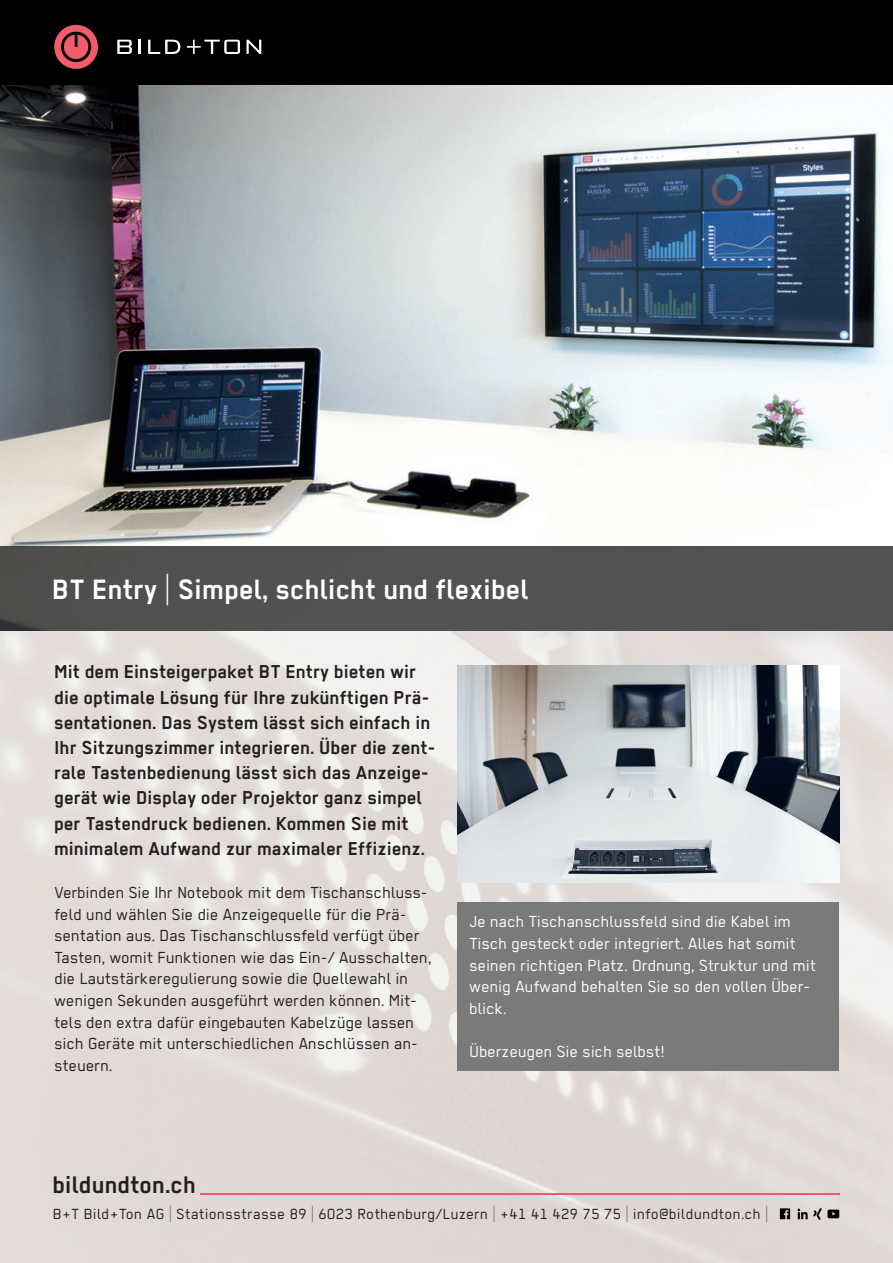
<style>
.page{position:relative;width:893px;height:1263px;background:#fff}
.page>*{position:absolute;margin:0;border:0;box-sizing:border-box;transform-origin:0 0}
.t1{font:700 31.5px "Regular";color:#fff}
.t2{font:700 27px "Regular";color:#231f20}
.t3{font:700 21px/25.2px "Regular";color:#231f20}
.t4{font:18px/21.6px "Regular";letter-spacing:.01em;color:#231f20}
.t5{font:18px/21.6px "Regular";letter-spacing:.01em;color:#fff}
.t6{font:16.5px "Regular";letter-spacing:.03em;color:#231f20}
</style>
<div class="page">
<img style="left:0;top:85px;width:893px;height:462px">
<div style="left:0;top:0;width:893px;height:85px;background:#000"></div>
<img style="left:0;top:547px;width:893px;height:716px">
<img style="left:777px;top:1222px;width:62px;height:1px">
<img style="left:458px;top:665px;width:381px;height:217px">
<img style="left:777px;top:1207px;width:62px;height:15px">
<div style="left:458px;top:902px;width:381px;height:169px;background:#7a7a7a"></div>
<svg style="left:117px;top:40px;width:15px;height:14px"></svg>
<hr style="left:138px;top:40px;width:3px;height:14px;background:#fff">
<svg style="left:148px;top:40px;width:32px;height:14px"></svg>
<svg style="left:187px;top:40px;width:53px;height:14px"></svg>
<svg style="left:246px;top:40px;width:15px;height:14px"></svg>
<svg style="left:54px;top:25px;width:44px;height:44px"></svg>
<div style="left:64px;top:35px;width:24px;height:24px;background:#f05c69;border-radius:12px"></div>
<div style="left:200px;top:1193px;width:639px;height:1px;border:1px solid #f05c69"></div>
<h1 class="t1" style="left:53px;top:572px;width:478px">BT Entry | Simpel, schlicht und flexibel</h1>
<p class="t3" style="left:54px;top:659px;width:383px">Mit dem Einsteigerpaket BT Entry bieten wir die optimale Lösung für Ihre zukünftigen Prä&shy;sentationen. Das System lässt sich einfach in Ihr Sitzungszimmer integrieren. Über die zent&shy;rale Tastenbedienung lässt sich das Anzeige&shy;gerät wie Display oder Projektor ganz simpel per Tastendruck bedienen. Kommen Sie mit minimalem Aufwand zur maximaler Effizienz.</p>
<p class="t4" style="left:54px;top:881px;width:379px">Verbinden Sie Ihr Notebook mit dem Tischanschluss&shy;feld und wählen Sie die Anzeigequelle für die Prä&shy;sentation aus. Das Tischanschlussfeld verfügt über Tasten, womit Funktionen wie das Ein-/ Ausschalten, die Lautstärkeregulierung sowie die Quellewahl in wenigen Sekunden ausgeführt werden können. Mit&shy;tels den extra dafür eingebauten Kabelzüge lassen sich Geräte mit unterschiedlichen Anschlüssen an&shy;steuern.</p>
<p class="t5" style="left:469px;top:911px;width:348px">Je nach Tischanschlussfeld sind die Kabel im Tisch gesteckt oder integriert. Alles hat somit seinen richtigen Platz. Ordnung, Struktur und mit wenig Aufwand behalten Sie so den vollen Über&shy;blick.</p>
<p class="t5" style="left:469px;top:1040px;width:196px">Überzeugen Sie sich selbst!</p>
<h2 class="t2" style="left:53px;top:1170px;width:145px">bildundton.ch</h2>
<p class="t6" style="left:53px;top:1205px;width:716px">B+T Bild+Ton AG | Stationsstrasse 89 | 6023 Rothenburg/Luzern | +41 41 429 75 75 | info@bildundton.ch |</p>
</div>
